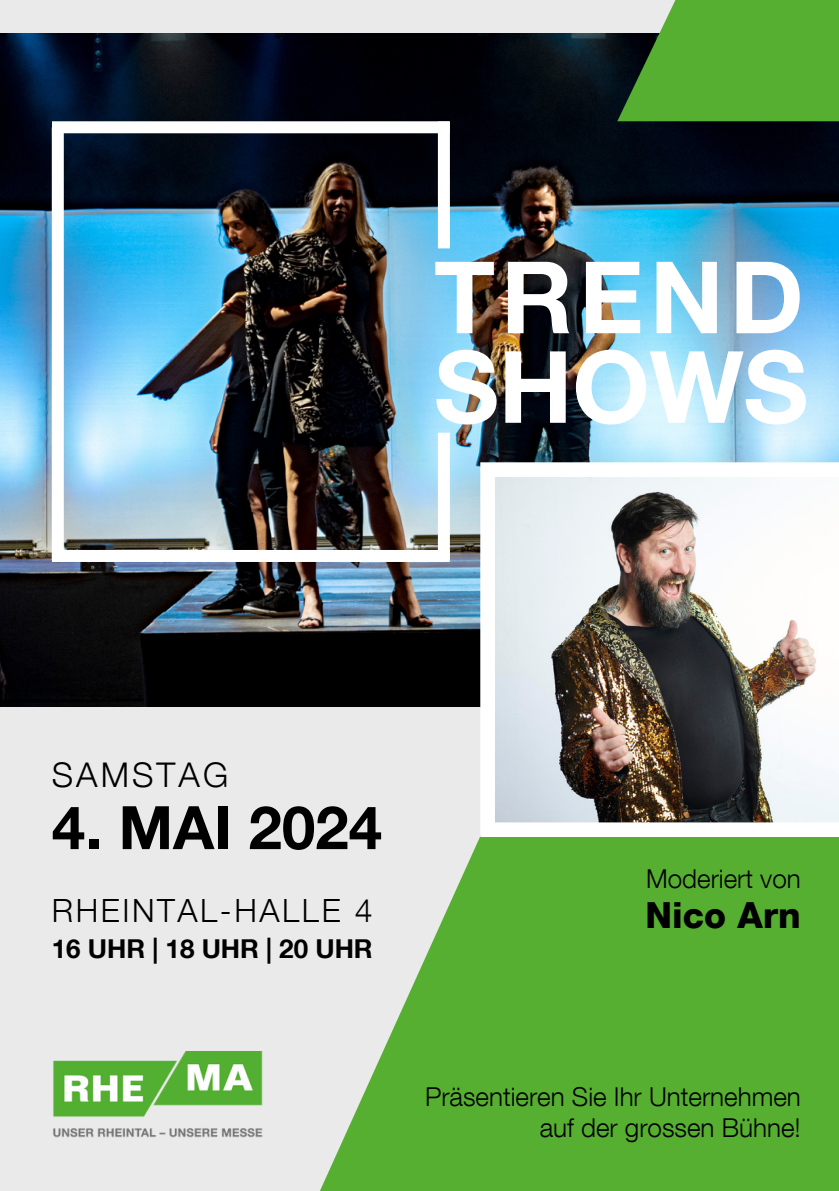
<style>
.page{position:relative;width:839px;height:1191px;background:#fff}
.page>*{position:absolute;margin:0;border:0;box-sizing:border-box;transform-origin:0 0}
.t1{font:700 100px "Helvetica Neue LT Com";letter-spacing:.025em;color:#fff}
.t2{font:700 60px "Helvetica Neue LT Com";color:#000}
.t3{font:800 36px "Helvetica Neue LT Com";color:#000}
.t4{font:300 34px "Helvetica Neue LT Com";letter-spacing:.09em;color:#000}
.t5{font:300 32px "Helvetica Neue LT Com";letter-spacing:.08em;color:#000}
.t6{font:300 26px "Helvetica Neue LT Com";color:#000}
.t7{font:700 26px "Helvetica Neue LT Com";color:#000}
</style>
<div class="page">
<div style="left:0;top:0;width:838px;height:1191px;background:#eaeaea"></div>
<svg style="left:320px;top:837px;width:518px;height:354px;fill:#57af31"></svg>
<img style="left:0;top:33px;width:838px;height:674px">
<div style="left:438px;top:433px;width:12px;height:127px;background:#fff"></div>
<div style="left:52px;top:550px;width:397px;height:12px;background:#fff"></div>
<div style="left:52px;top:121px;width:397px;height:12px;background:#fff"></div>
<div style="left:52px;top:127px;width:12px;height:433px;background:#fff"></div>
<div style="left:438px;top:121px;width:12px;height:127px;background:#fff"></div>
<div style="left:617px;top:0;width:221px;height:121px;background:#57af31"></div>
<img style="left:53px;top:1051px;width:210px;height:87px">
<img style="left:480px;top:462px;width:358px;height:375px">
<p class="t1" style="left:434px;top:262px;width:371px">TREND</p>
<p class="t1" style="left:434px;top:351px;width:376px">SHOWS</p>
<p class="t4" style="left:52px;top:762px;width:178px">SAMSTAG</p>
<p class="t2" style="left:52px;top:806px;width:332px">4. MAI 2024</p>
<p class="t5" style="left:52px;top:899px;width:322px">RHEINTAL-HALLE 4</p>
<p class="t7" style="left:52px;top:940px;width:322px">16 UHR | 18 UHR | 20 UHR</p>
<p class="t6" style="left:646px;top:869px;width:156px">Moderiert von</p>
<p class="t3" style="left:645px;top:902px;width:157px">Nico Arn</p>
<p class="t6" style="left:425px;top:1087px;width:377px">Präsentieren Sie Ihr Unternehmen</p>
<p class="t6" style="left:539px;top:1118px;width:262px">auf der grossen Bühne!</p>
</div>
